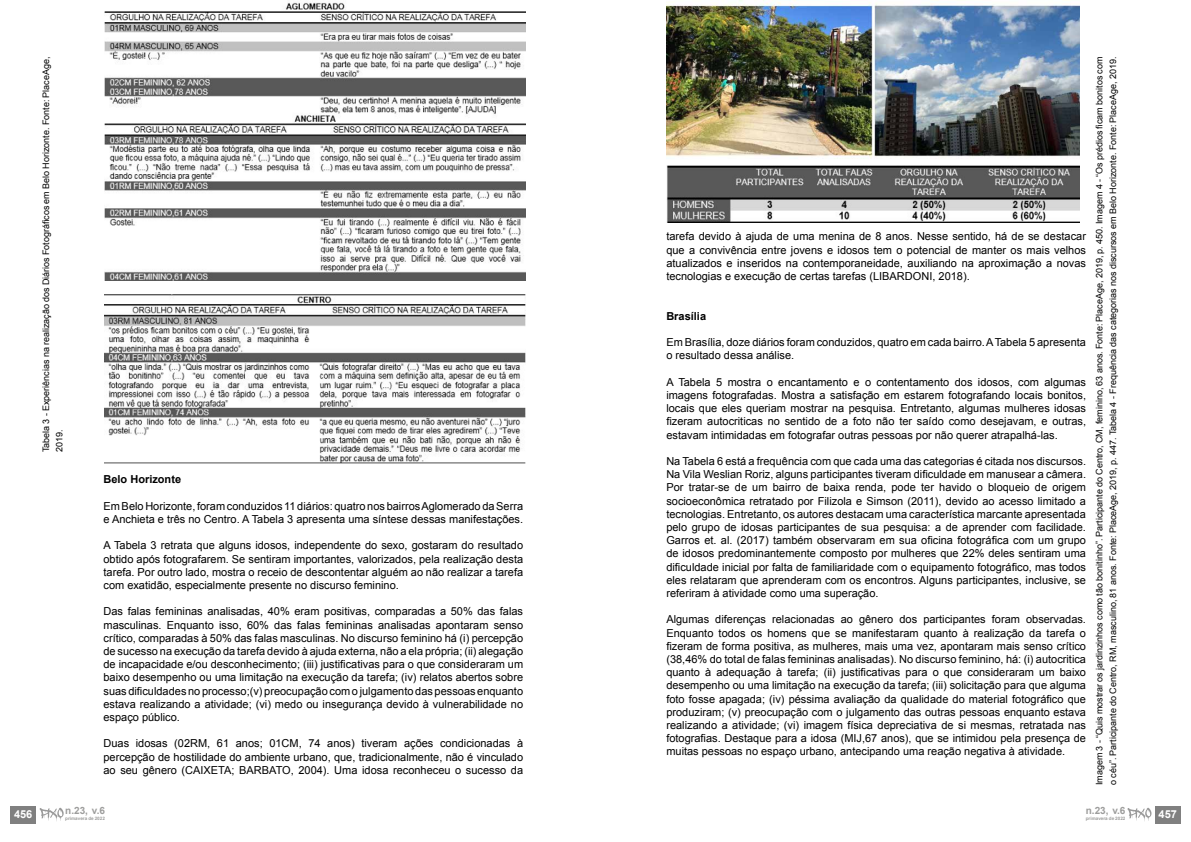
<style>
.page{position:relative;width:1191px;height:842px;background:#fff}
.page>*{position:absolute;margin:0;border:0;box-sizing:border-box;transform-origin:0 0}
.t1{font:11px/13.2px "Arial";color:#000;text-align:justify}
.t2{font:700 11px "Arial";color:#000}
.t3{font:700 11px "Arial";color:#fff}
.t4{font:700 10px "Arial";color:#9d9d9c}
.t5{font:9px/13.5px "Arial";color:#000}
.t6{font:700 4.6px "Arial";color:#9d9d9c}
</style>
<div class="page">
<img style="left:666px;top:166px;width:413px;height:57px">
<div style="left:1155px;top:806px;width:25px;height:17px;background:#808080"></div>
<svg style="left:1127px;top:808px;width:24px;height:13px"></svg>
<div style="left:11px;top:806px;width:25px;height:17px;background:#808080"></div>
<svg style="left:40px;top:808px;width:24px;height:13px"></svg>
<img style="left:105px;top:2px;width:420px;height:279px">
<img style="left:105px;top:295px;width:420px;height:168px">
<img style="left:666px;top:0;width:413px;height:158px">
<p class="t3" style="left:14px;top:807px;width:20px">456</p>
<p class="t5" style="left:39px;top:452px;width:397px;rotate:-90deg">Tabela 3 - Experiências na realização dos Diários Fotográficos em Belo Horizonte. Fonte: PlaceAge,<br>2019.</p>
<p class="t5" style="left:1092px;top:785px;width:730px;rotate:-90deg">Imagem 3 - “Quis mostrar os jardinzinhos como tão bonitinho”. Participante do Centro, CM, feminino, 63 anos. Fonte: PlaceAge, 2019, p. 450. Imagem 4 - “Os prédios ficam bonitos com o céu”. Participante do Centro, RM, masculino, 81 anos. Fonte: PlaceAge, 2019, p. 447. Tabela 4 - Frequência das categorias nos discursos em Belo Horizonte. Fonte: PlaceAge, 2019.</p>
<p class="t1" style="left:666px;top:230px;width:421px">tarefa devido à ajuda de uma menina de 8 anos. Nesse sentido, há de se destacar que a convivência entre jovens e idosos tem o potencial de manter os mais velhos atualizados e inseridos na contemporaneidade, auxiliando na aproximação a novas tecnologias e execução de certas tarefas (LIBARDONI, 2018).</p>
<p class="t2" style="left:666px;top:308px;width:41px">Brasília</p>
<p class="t1" style="left:666px;top:336px;width:421px">Em Brasília, doze diários foram conduzidos, quatro em cada bairro. A Tabela 5 apresenta o resultado dessa análise.</p>
<p class="t1" style="left:666px;top:375px;width:421px">A Tabela 5 mostra o encantamento e o contentamento dos idosos, com algumas imagens fotografadas. Mostra a satisfação em estarem fotografando locais bonitos, locais que eles queriam mostrar na pesquisa. Entretanto, algumas mulheres idosas fizeram autocriticas no sentido de a foto não ter saído como desejavam, e outras, estavam intimidadas em fotografar outras pessoas por não querer atrapalhá-las.</p>
<p class="t1" style="left:666px;top:455px;width:421px">Na Tabela 6 está a frequência com que cada uma das categorias é citada nos discursos.<br>Na Vila Weslian Roriz, alguns participantes tiveram dificuldade em manusear a câmera.<br>Por tratar-se de um bairro de baixa renda, pode ter havido o bloqueio de origem socioeconômica retratado por Filizola e Simson (2011), devido ao acesso limitado a tecnologias. Entretanto, os autores destacam uma característica marcante apresentada pelo grupo de idosas participantes de sua pesquisa: a de aprender com facilidade.<br>Garros et. al. (2017) também observaram em sua oficina fotográfica com um grupo de idosos predominantemente composto por mulheres que 22% deles sentiram uma dificuldade inicial por falta de familiaridade com o equipamento fotográfico, mas todos eles relataram que aprenderam com os encontros. Alguns participantes, inclusive, se referiram à atividade como uma superação.</p>
<p class="t1" style="left:666px;top:613px;width:421px">Algumas diferenças relacionadas ao gênero dos participantes foram observadas.<br>Enquanto todos os homens que se manifestaram quanto à realização da tarefa o fizeram de forma positiva, as mulheres, mais uma vez, apontaram mais senso crítico (38,46% do total de falas femininas analisadas). No discurso feminino, há: (i) autocritica quanto à adequação à tarefa; (ii) justificativas para o que consideraram um baixo desempenho ou uma limitação na execução da tarefa; (iii) solicitação para que alguma foto fosse apagada; (iv) péssima avaliação da qualidade do material fotográfico que produziram; (v) preocupação com o julgamento das outras pessoas enquanto estava realizando a atividade; (vi) imagem física depreciativa de si mesmas, retratada nas fotografias. Destaque para a idosa (MIJ,67 anos), que se intimidou pela presença de muitas pessoas no espaço urbano, antecipando uma reação negativa à atividade.</p>
<p class="t2" style="left:103px;top:472px;width:79px">Belo Horizonte</p>
<p class="t1" style="left:103px;top:499px;width:421px">Em Belo Horizonte, foram conduzidos 11 diários: quatro nos bairros Aglomerado da Serra e Anchieta e três no Centro. A Tabela 3 apresenta uma síntese dessas manifestações.</p>
<p class="t1" style="left:103px;top:539px;width:421px">A Tabela 3 retrata que alguns idosos, independente do sexo, gostaram do resultado obtido após fotografarem. Se sentiram importantes, valorizados, pela realização desta tarefa. Por outro lado, mostra o receio de descontentar alguém ao não realizar a tarefa com exatidão, especialmente presente no discurso feminino.</p>
<p class="t1" style="left:103px;top:605px;width:421px">Das falas femininas analisadas, 40% eram positivas, comparadas a 50% das falas masculinas. Enquanto isso, 60% das falas femininas analisadas apontaram senso crítico, comparadas à 50% das falas masculinas. No discurso feminino há (i) percepção de sucesso na execução da tarefa devido à ajuda externa, não a ela própria; (ii) alegação de incapacidade e/ou desconhecimento; (iii) justificativas para o que consideraram um baixo desempenho ou uma limitação na execução da tarefa; (iv) relatos abertos sobre suas dificuldades no processo;(v) preocupação com o julgamento das pessoas enquanto estava realizando a atividade; (vi) medo ou insegurança devido à vulnerabilidade no espaço público.</p>
<p class="t1" style="left:103px;top:737px;width:421px">Duas idosas (02RM, 61 anos; 01CM, 74 anos) tiveram ações condicionadas à percepção de hostilidade do ambiente urbano, que, tradicionalmente, não é vinculado ao seu gênero (CAIXETA; BARBATO, 2004). Uma idosa reconheceu o sucesso da</p>
<p class="t4" style="left:65px;top:804px;width:41px">n.23, v.6</p>
<p class="t6" style="left:65px;top:815px;width:41px">primavera de 2022</p>
<p class="t4" style="left:1085px;top:804px;width:41px">n.23, v.6</p>
<p class="t6" style="left:1085px;top:815px;width:41px">primavera de 2022</p>
<p class="t3" style="left:1158px;top:807px;width:20px">457</p>
</div>
